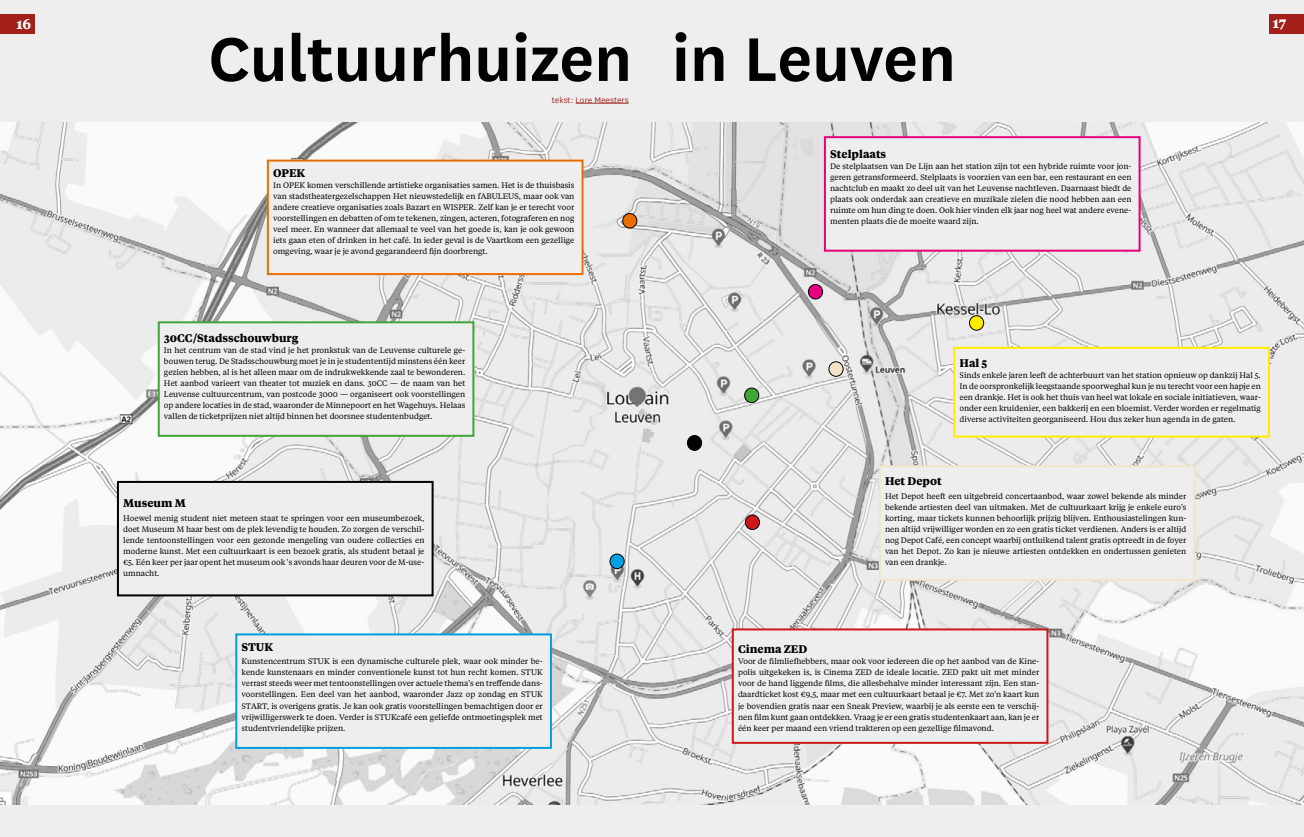
<style>
.page{position:relative;width:1304px;height:837px;background:#fff}
.page>*{position:absolute;margin:0;border:0;box-sizing:border-box;transform-origin:0 0}
.t1{font:600 72px "National";color:#000}
.t2{font:700 14px "Tiempos Text";color:#fff}
.t3{font:700 11px "Tiempos Text";color:#000}
.t4{font:9.5px "National";color:#a62f28}
.t5{font:8px/11px "Tiempos Text";color:#000;text-align:justify}
</style>
<div class="page">
<div style="left:0;top:0;width:1304px;height:836px;background:#eee"></div>
<img style="left:0;top:123px;width:1304px;height:681px">
<div style="left:745px;top:388px;width:14px;height:14px;background:#41a635;border-radius:50%"></div>
<div style="left:744px;top:387px;width:15px;height:16px;border:1px solid #000;border-radius:50%"></div>
<div style="left:623px;top:213px;width:14px;height:15px;background:#ea6e03;border-radius:50%"></div>
<div style="left:622px;top:213px;width:15px;height:15px;border:1px solid #000;border-radius:50%"></div>
<div style="left:687px;top:435px;width:15px;height:15px;background:#000;border-radius:50%"></div>
<div style="left:687px;top:435px;width:15px;height:15px;border:1px solid #000;border-radius:50%"></div>
<div style="left:969px;top:315px;width:15px;height:15px;background:#ffed00;border-radius:50%"></div>
<div style="left:969px;top:315px;width:15px;height:15px;border:1px solid #000;border-radius:50%"></div>
<div style="left:808px;top:284px;width:15px;height:15px;background:#e6007d;border-radius:50%"></div>
<div style="left:808px;top:284px;width:15px;height:15px;border:1px solid #000;border-radius:50%"></div>
<div style="left:610px;top:554px;width:14px;height:14px;background:#009fe3;border-radius:50%"></div>
<div style="left:609px;top:553px;width:16px;height:16px;border:1px solid #000;border-radius:50%"></div>
<div style="left:829px;top:361px;width:14px;height:15px;background:#f3e4c9;border-radius:50%"></div>
<div style="left:828px;top:361px;width:16px;height:15px;border:1px solid #000;border-radius:50%"></div>
<div style="left:745px;top:515px;width:14px;height:14px;background:#cd171a;border-radius:50%"></div>
<div style="left:745px;top:514px;width:15px;height:16px;border:1px solid #000;border-radius:50%"></div>
<div style="left:158px;top:321px;width:316px;height:115px;background:#eee;border:2px solid #41a635"></div>
<div style="left:267px;top:159px;width:317px;height:116px;background:#eee;border:2px solid #ea6e03"></div>
<div style="left:235px;top:633px;width:317px;height:115px;background:#eee;border:2px solid #009fe3"></div>
<div style="left:732px;top:628px;width:316px;height:115px;background:#eee;border:2px solid #cd171a"></div>
<div style="left:879px;top:465px;width:316px;height:115px;background:#eee;border:2px solid #f3e4c9"></div>
<div style="left:824px;top:136px;width:317px;height:115px;background:#eee;border:2px solid #e6007d"></div>
<div style="left:953px;top:347px;width:317px;height:90px;background:#eee;border:2px solid #ffed00"></div>
<div style="left:118px;top:481px;width:315px;height:114px;background:#eee"></div>
<div style="left:117px;top:480px;width:317px;height:116px;border:2px solid #000"></div>
<hr style="left:576px;top:103px;width:53px;height:1px;background:#a62f28">
<div style="left:1270px;top:14px;width:34px;height:20px;background:#a21f1a"></div>
<div style="left:0;top:14px;width:34px;height:20px;background:#a21f1a"></div>
<h2 class="t2" style="left:16px;top:14px;width:16px">16</h2>
<h2 class="t2" style="left:1273px;top:14px;width:15px">17</h2>
<h1 class="t1" style="left:208px;top:9px;width:749px">Cultuurhuizen in Leuven</h1>
<p class="t4" style="left:552px;top:94px;width:78px">tekst: Lore Meesters</p>
<h3 class="t3" style="left:273px;top:165px;width:34px">OPEK</h3>
<p class="t5" style="left:273px;top:179px;width:303px">In OPEK komen verschillende artistieke organisaties samen. Het is de thuisbasis van stadstheatergezelschappen Het nieuwstedelijk en fABULEUS, maar ook van andere creatieve organisaties zoals Bazart en WISPER. Zelf kan je er terecht voor voorstellingen en debatten of om te tekenen, zingen, acteren, fotograferen en nog veel meer. En wanneer dat allemaal te veel van het goede is, kan je ook gewoon iets gaan eten of drinken in het café. In ieder geval is de Vaartkom een gezellige omgeving, waar je je avond gegarandeerd fijn doorbrengt.</p>
<h3 class="t3" style="left:164px;top:330px;width:136px">30CC/Stadsschouwburg</h3>
<p class="t5" style="left:164px;top:344px;width:303px">In het centrum van de stad vind je het pronkstuk van de Leuvense culturele ge&shy;bouwen terug. De Stadsschouwburg moet je in je studententijd minstens één keer gezien hebben, al is het alleen maar om de indrukwekkende zaal te bewonderen.<br>Het aanbod varieert van theater tot muziek en dans. 30CC — de naam van het Leuvense cultuurcentrum, van postcode 3000 — organiseert ook voorstellingen op andere locaties in de stad, waaronder de Minnepoort en het Wagehuys. Helaas vallen de ticketprijzen niet altijd binnen het doorsnee studentenbudget.</p>
<h3 class="t3" style="left:123px;top:495px;width:64px">Museum M</h3>
<p class="t5" style="left:123px;top:512px;width:303px">Hoewel menig student niet meteen staat te springen voor een museumbezoek, doet Museum M haar best om de plek levendig te houden. Zo zorgen de verschil&shy;lende tentoonstellingen voor een gezonde mengeling van oudere collecties en moderne kunst. Met een cultuurkaart is een bezoek gratis, als student betaal je €5. Eén keer per jaar opent het museum ook 's avonds haar deuren voor de M-use&shy;umnacht.</p>
<h3 class="t3" style="left:242px;top:638px;width:33px">STUK</h3>
<p class="t5" style="left:242px;top:655px;width:303px">Kunstencentrum STUK is een dynamische culturele plek, waar ook minder be&shy;kende kunstenaars en minder conventionele kunst tot hun recht komen. STUK verrast steeds weer met tentoonstellingen over actuele thema's en treffende dans&shy;voorstellingen. Een deel van het aanbod, waaronder Jazz op zondag en STUK START, is overigens gratis. Je kan ook gratis voorstellingen bemachtigen door er vrijwilligerswerk te doen. Verder is STUKcafé een geliefde ontmoetingsplek met studentvriendelijke prijzen.</p>
<h3 class="t3" style="left:830px;top:146px;width:58px">Stelplaats</h3>
<p class="t5" style="left:830px;top:160px;width:303px">De stelplaatsen van De Lijn aan het station zijn tot een hybride ruimte voor jon&shy;geren getransformeerd. Stelplaats is voorzien van een bar, een restaurant en een nachtclub en maakt zo deel uit van het Leuvense nachtleven. Daarnaast biedt de plaats ook onderdak aan creatieve en muzikale zielen die nood hebben aan een ruimte om hun ding te doen. Ook hier vinden elk jaar nog heel wat andere evene&shy;menten plaats die de moeite waard zijn.</p>
<h3 class="t3" style="left:960px;top:355px;width:29px">Hal 5</h3>
<p class="t5" style="left:960px;top:369px;width:303px">Sinds enkele jaren leeft de achterbuurt van het station opnieuw op dankzij Hal 5.<br>In de oorspronkelijk leegstaande spoorweghal kun je nu terecht voor een hapje en een drankje. Het is ook het thuis van heel wat lokale en sociale initiatieven, waar&shy;onder een kruidenier, een bakkerij en een bloemist. Verder worden er regelmatig diverse activiteiten georganiseerd. Hou dus zeker hun agenda in de gaten.</p>
<h3 class="t3" style="left:885px;top:473px;width:58px">Het Depot</h3>
<p class="t5" style="left:885px;top:490px;width:303px">Het Depot heeft een uitgebreid concertaanbod, waar zowel bekende als minder bekende artiesten deel van uitmaken. Met de cultuurkaart krijg je enkele euro's korting, maar tickets kunnen behoorlijk prijzig blijven. Enthousiastelingen kun&shy;nen altijd vrijwilliger worden en zo een gratis ticket verdienen. Anders is er altijd nog Depot Café, een concept waarbij ontluikend talent gratis optreedt in de foyer van het Depot. Zo kan je nieuwe artiesten ontdekken en ondertussen genieten van een drankje.</p>
<h3 class="t3" style="left:738px;top:641px;width:71px">Cinema ZED</h3>
<p class="t5" style="left:738px;top:655px;width:303px">Voor de filmliefhebbers, maar ook voor iedereen die op het aanbod van de Kine&shy;polis uitgekeken is, is Cinema ZED de ideale locatie. ZED pakt uit met minder voor de hand liggende films, die allesbehalve minder interessant zijn. Een stan&shy;daardticket kost €9,5, maar met een cultuurkaart betaal je €7. Met zo'n kaart kun je bovendien gratis naar een Sneak Preview, waarbij je als eerste een te verschij&shy;nen film kunt gaan ontdekken. Vraag je er een gratis studentenkaart aan, kan je er één keer per maand een vriend trakteren op een gezellige filmavond.</p>
</div>
